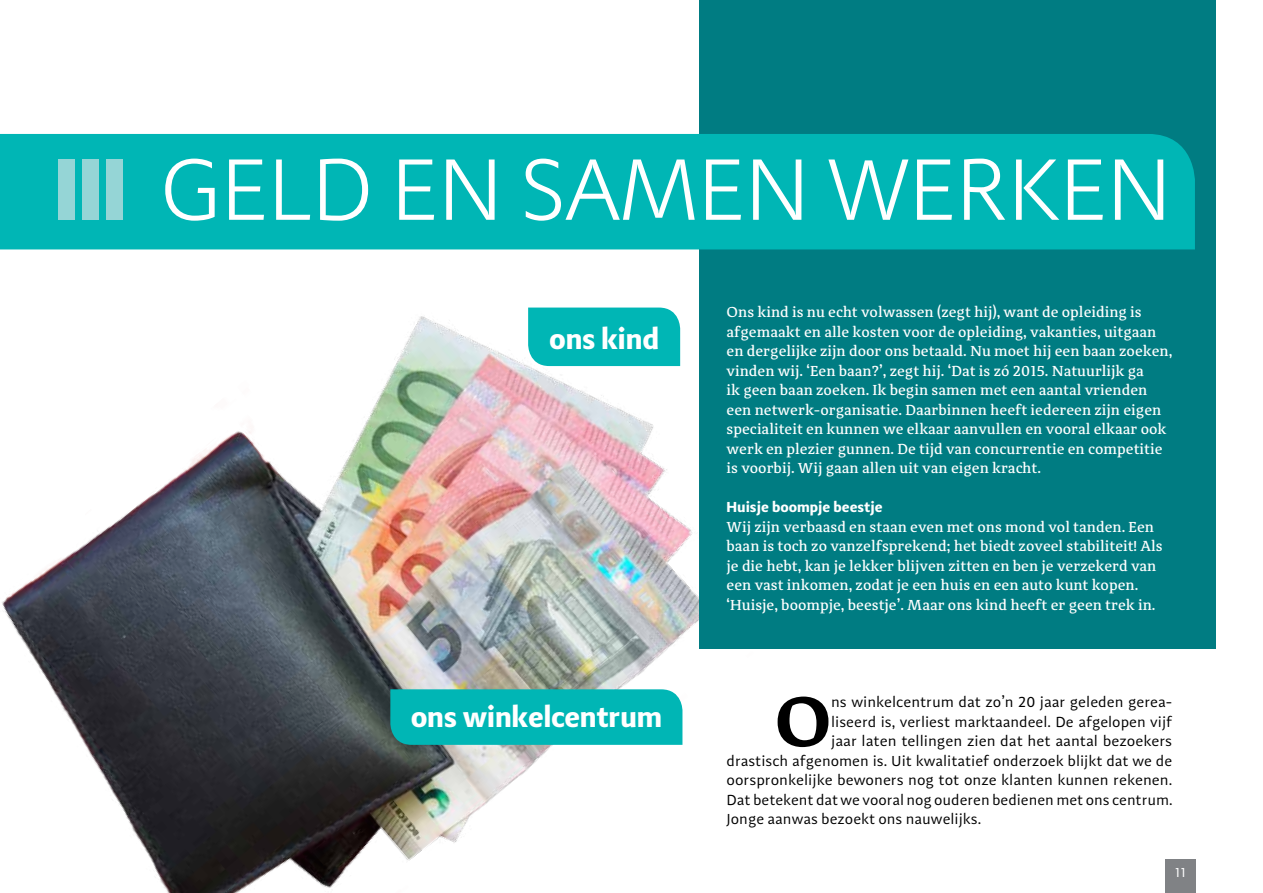
<style>
.page{position:relative;width:1263px;height:893px;background:#fff}
.page>*{position:absolute;margin:0;border:0;box-sizing:border-box;transform-origin:0 0}
.t1{font:300 90px "Adagio Sans";letter-spacing:-.02em;color:#fff}
.t2{font:700 73.2px "Adagio Serif";color:#000}
.t3{font:700 30px "Adagio Sans";letter-spacing:-.01em;color:#fff}
.t4{font:500 15px/19.5px "Adagio Serif";color:#fff}
.t5{font:15px "Adagio Sans";color:#000}
.t6{font:700 15px "Adagio Sans";color:#fff}
.t7{font:13.5px "Adagio Sans";color:#fff}
.s1{font-weight:900;color:#95d5d6}
</style>
<div class="page">
<img style="left:0;top:249px;width:699px;height:644px">
<div style="left:699px;top:0;width:517px;height:649px;background:#007c82"></div>
<div style="left:0;top:134px;width:1195px;height:115px;background:#00b6b5"></div>
<div style="left:528px;top:308px;width:152px;height:58px;background:#00b6b5"></div>
<div style="left:390px;top:689px;width:292px;height:56px;background:#00b6b5"></div>
<div style="left:1165px;top:860px;width:31px;height:33px;background:#808285"></div>
<h1 class="t1" style="left:53px;top:134px;width:1120px"><span class="s1">III</span> GELD EN SAMEN WERKEN</h1>
<h3 class="t3" style="left:549px;top:319px;width:111px">ons kind</h3>
<h3 class="t3" style="left:411px;top:697px;width:253px">ons winkelcentrum</h3>
<p class="t4" style="left:726px;top:303px;width:447px">Ons kind is nu echt volwassen (zegt hij), want de opleiding is afgemaakt en alle kosten voor de opleiding, vakanties, uitgaan en dergelijke zijn door ons betaald. Nu moet hij een baan zoeken, vinden wij. ‘Een baan?’, zegt hij. ‘Dat is zó 2015. Natuurlijk ga<br>ik geen baan zoeken. Ik begin samen met een aantal vrienden een netwerk-organisatie. Daarbinnen heeft iedereen zijn eigen specialiteit en kunnen we elkaar aanvullen en vooral elkaar ook werk en plezier gunnen. De tijd van concurrentie en competitie is voorbij. Wij gaan allen uit van eigen kracht.</p>
<p class="t6" style="left:726px;top:497px;width:158px">Huisje boompje beestje</p>
<p class="t4" style="left:726px;top:517px;width:438px">Wij zijn verbaasd en staan even met ons mond vol tanden. Een baan is toch zo vanzelfsprekend; het biedt zoveel stabiliteit! Als je die hebt, kan je lekker blijven zitten en ben je verzekerd van een vast inkomen, zodat je een huis en een auto kunt kopen. ‘Huisje, boompje, beestje’. Maar ons kind heeft er geen trek in.</p>
<h2 class="t2" style="left:775px;top:673px;width:58px">O</h2>
<p class="t5" style="left:831px;top:693px;width:343px">ns winkelcentrum dat zo’n 20 jaar geleden gerea-</p>
<p class="t5" style="left:831px;top:712px;width:343px">liseerd is, verliest marktaandeel. De afgelopen vijf</p>
<p class="t5" style="left:831px;top:732px;width:343px">jaar laten tellingen zien dat het aantal bezoekers</p>
<p class="t5" style="left:726px;top:751px;width:447px">drastisch afgenomen is. Uit kwalitatief onderzoek blijkt dat we de</p>
<p class="t5" style="left:726px;top:771px;width:447px">oorspronkelijke bewoners nog tot onze klanten kunnen rekenen.</p>
<p class="t5" style="left:726px;top:790px;width:447px">Dat betekent dat we vooral nog ouderen bedienen met ons centrum.</p>
<p class="t5" style="left:726px;top:810px;width:256px">Jonge aanwas bezoekt ons nauwelijks.</p>
<p class="t7" style="left:1175px;top:864px;width:13px">11</p>
</div>
